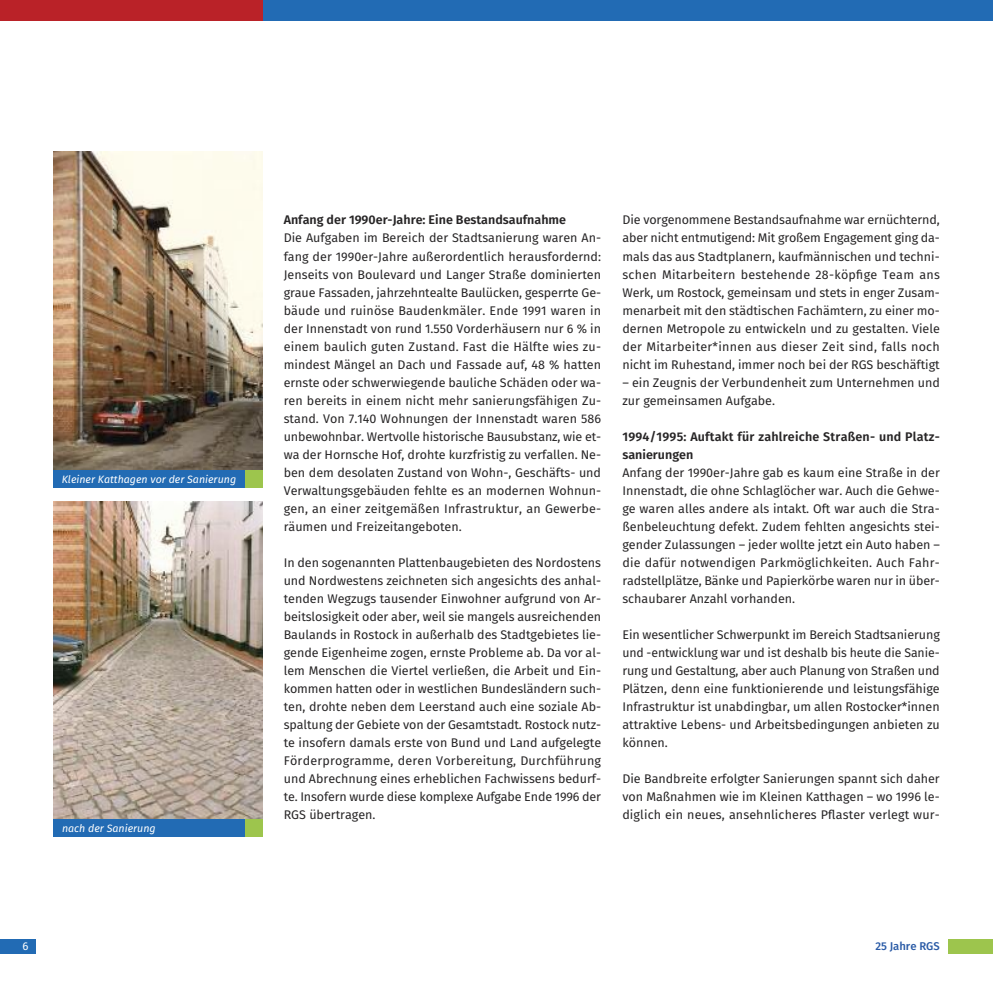
<style>
.page{position:relative;width:993px;height:993px;background:#fff}
.page>*{position:absolute;margin:0;border:0;box-sizing:border-box;transform-origin:0 0}
.t1{font:12.5px/18px "Fira Sans";color:#272526;text-align:justify}
.t2{font:600 12.5px/18px "Fira Sans";color:#272526}
.t3{font:500 11.25px "Fira Sans";color:#295aa6}
.t4{font:11.25px "Fira Sans";color:#fff}
.t5{font:italic 10.62px "Fira Sans";color:#fff}
</style>
<div class="page">
<div style="left:0;top:939px;width:35px;height:14px;background:#226bb4"></div>
<div style="left:262px;top:0;width:730px;height:21px;background:#226bb4"></div>
<div style="left:0;top:0;width:262px;height:21px;background:#ba2228"></div>
<svg style="left:992px;top:939px;width:1px;height:14px"></svg>
<div style="left:947px;top:939px;width:45px;height:14px;background:#9dc54d"></div>
<img style="left:53px;top:152px;width:209px;height:318px">
<img style="left:53px;top:501px;width:209px;height:318px">
<div style="left:53px;top:470px;width:209px;height:18px;background:#226bb4"></div>
<div style="left:53px;top:819px;width:209px;height:18px;background:#226bb4"></div>
<div style="left:244px;top:819px;width:18px;height:18px;background:#9dc54d"></div>
<div style="left:244px;top:470px;width:18px;height:18px;background:#9dc54d"></div>
<p class="t5" style="left:62px;top:471px;width:176px">Kleiner Katthagen vor der Sanierung</p>
<p class="t5" style="left:62px;top:820px;width:95px">nach der Sanierung</p>
<p class="t4" style="left:23px;top:937px;width:7px">6</p>
<p class="t2" style="left:283px;top:210px;width:284px">Anfang der 1990er-Jahre: Eine Bestandsaufnahme</p>
<p class="t1" style="left:283px;top:229px;width:319px">Die Aufgaben im Bereich der Stadtsanierung waren An&shy;fang der 1990er-Jahre außerordentlich herausfordernd:<br>Jenseits von Boulevard und Langer Straße dominierten graue Fassaden, jahrzehntealte Baulücken, gesperrte Ge&shy;bäude und ruinöse Baudenkmäler. Ende 1991 waren in der Innenstadt von rund 1.550 Vorderhäusern nur 6 % in einem baulich guten Zustand. Fast die Hälfte wies zu&shy;mindest Mängel an Dach und Fassade auf, 48 % hatten ernste oder schwerwiegende bauliche Schäden oder wa&shy;ren bereits in einem nicht mehr sanierungsfähigen Zu&shy;stand. Von 7.140 Wohnungen der Innenstadt waren 586 unbewohnbar. Wertvolle historische Bausubstanz, wie et&shy;wa der Hornsche Hof, drohte kurzfristig zu verfallen. Ne&shy;ben dem desolaten Zustand von Wohn-, Geschäfts- und Verwaltungsgebäuden fehlte es an modernen Wohnun&shy;gen, an einer zeitgemäßen Infrastruktur, an Gewerbe&shy;räumen und Freizeitangeboten.</p>
<p class="t1" style="left:283px;top:553px;width:319px">In den sogenannten Plattenbaugebieten des Nordostens und Nordwestens zeichneten sich angesichts des anhal&shy;tenden Wegzugs tausender Einwohner aufgrund von Ar&shy;beitslosigkeit oder aber, weil sie mangels ausreichenden Baulands in Rostock in außerhalb des Stadtgebietes lie&shy;gende Eigenheime zogen, ernste Probleme ab. Da vor al&shy;lem Menschen die Viertel verließen, die Arbeit und Ein&shy;kommen hatten oder in westlichen Bundesländern such&shy;ten, drohte neben dem Leerstand auch eine soziale Ab&shy;spaltung der Gebiete von der Gesamtstadt. Rostock nutz&shy;te insofern damals erste von Bund und Land aufgelegte Förderprogramme, deren Vorbereitung, Durchführung und Abrechnung eines erheblichen Fachwissens bedurf&shy;te. Insofern wurde diese komplexe Aufgabe Ende 1996 der RGS übertragen.</p>
<p class="t1" style="left:622px;top:211px;width:319px">Die vorgenommene Bestandsaufnahme war ernüchternd, aber nicht entmutigend: Mit großem Engagement ging da&shy;mals das aus Stadtplanern, kaufmännischen und techni&shy;schen Mitarbeitern bestehende 28-köpfige Team ans Werk, um Rostock, gemeinsam und stets in enger Zusam&shy;menarbeit mit den städtischen Fachämtern, zu einer mo&shy;dernen Metropole zu entwickeln und zu gestalten. Viele der Mitarbeiter*innen aus dieser Zeit sind, falls noch nicht im Ruhestand, immer noch bei der RGS beschäftigt</p>
<p class="t1" style="left:622px;top:373px;width:319px">– ein Zeugnis der Verbundenheit zum Unternehmen und zur gemeinsamen Aufgabe.</p>
<p class="t2" style="left:622px;top:426px;width:319px">1994/1995: Auftakt für zahlreiche Straßen- und Platz&shy;sanierungen</p>
<p class="t1" style="left:622px;top:463px;width:319px">Anfang der 1990er-Jahre gab es kaum eine Straße in der Innenstadt, die ohne Schlaglöcher war. Auch die Gehwe&shy;ge waren alles andere als intakt. Oft war auch die Stra&shy;ßenbeleuchtung defekt. Zudem fehlten angesichts stei&shy;gender Zulassungen – jeder wollte jetzt ein Auto haben – die dafür notwendigen Parkmöglichkeiten. Auch Fahr&shy;radstellplätze, Bänke und Papierkörbe waren nur in über&shy;schaubarer Anzahl vorhanden.</p>
<p class="t1" style="left:622px;top:625px;width:319px">Ein wesentlicher Schwerpunkt im Bereich Stadtsanierung und -entwicklung war und ist deshalb bis heute die Sanie&shy;rung und Gestaltung, aber auch Planung von Straßen und Plätzen, denn eine funktionierende und leistungsfähige Infrastruktur ist unabdingbar, um allen Rostocker*innen attraktive Lebens- und Arbeitsbedingungen anbieten zu können.</p>
<p class="t1" style="left:622px;top:769px;width:319px">Die Bandbreite erfolgter Sanierungen spannt sich daher von Maßnahmen wie im Kleinen Katthagen – wo 1996 le&shy;diglich ein neues, ansehnlicheres Pflaster verlegt wur-</p>
<p class="t3" style="left:875px;top:937px;width:66px">25 Jahre RGS</p>
</div>
